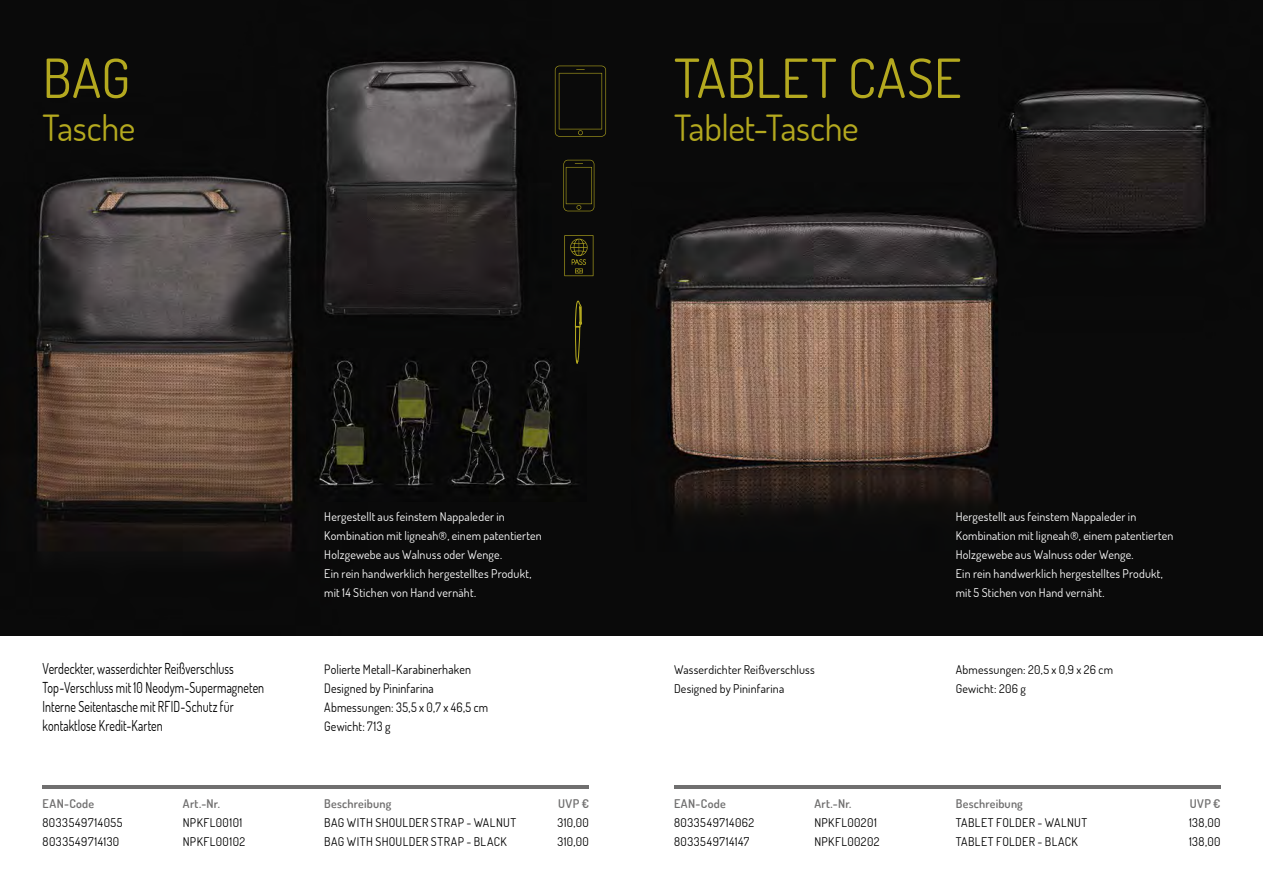
<style>
.page{position:relative;width:1263px;height:893px;background:#fff}
.page>*{position:absolute;margin:0;border:0;box-sizing:border-box;transform-origin:0 0}
.t1{font:54px "Dosis";letter-spacing:.01em;color:#b4a91f}
.t2{font:36px "Dosis";letter-spacing:-.01em;color:#b4a91f}
.t3{font:15.15px/19.2px "Dosis";letter-spacing:.005em;color:#000;scale:.8 1}
.t4{font:12.9px/19.2px "Dosis";letter-spacing:.01em;color:#000;scale:.92 1}
.t5{font:12px/19.2px "Dosis";letter-spacing:.015em;color:#fff}
.t6{font:12px/19.2px "Dosis";letter-spacing:.035em;color:#000}
.t7{font:600 12px "Dosis";letter-spacing:.015em;color:#706f6f}
.t8{font:12px/19.2px "Dosis";letter-spacing:.015em;color:#000}
</style>
<div class="page">
<img style="left:0;top:0;width:1263px;height:636px">
<hr style="left:43px;top:786px;width:546px;height:3px;background:#706f6f">
<hr style="left:674px;top:786px;width:546px;height:3px;background:#706f6f">
<img style="left:306px;top:349px;width:281px;height:153px">
<svg style="left:555px;top:66px;width:51px;height:298px;background:#13120b"></svg>
<h1 class="t1" style="left:43px;top:43px;width:89px">BAG</h1>
<h2 class="t2" style="left:43px;top:104px;width:94px">Tasche</h2>
<h1 class="t1" style="left:674px;top:43px;width:289px">TABLET CASE</h1>
<h2 class="t2" style="left:674px;top:104px;width:186px">Tablet-Tasche</h2>
<p class="t5" style="left:324px;top:507px;width:219px">Hergestellt aus feinstem Nappaleder in Kombination mit ligneah®, einem patentierten Holzgewebe aus Walnuss oder Wenge.<br>Ein rein handwerklich hergestelltes Produkt, mit 14 Stichen von Hand vernäht.</p>
<p class="t3" style="left:43px;top:658px;width:279px">Verdeckter, wasserdichter Reißverschluss Top-Verschluss mit 10 Neodym-Supermagneten Interne Seitentasche mit RFID-Schutz für kontaktlose Kredit-Karten</p>
<p class="t4" style="left:324px;top:659px;width:180px">Polierte Metall-Karabinerhaken<br>Designed by Pininfarina<br>Abmessungen: 35,5 x 0,7 x 46,5 cm<br>Gewicht: 713 g</p>
<p class="t7" style="left:43px;top:796px;width:53px">EAN-Code</p>
<p class="t7" style="left:183px;top:796px;width:39px">Art.-Nr.</p>
<p class="t7" style="left:324px;top:796px;width:69px">Beschreibung</p>
<p class="t7" style="left:558px;top:796px;width:32px">UVP €</p>
<p class="t6" style="left:43px;top:813px;width:82px">8033549714055</p>
<p class="t6" style="left:183px;top:813px;width:61px">NPKFL00101</p>
<p class="t6" style="left:324px;top:813px;width:193px">BAG WITH SHOULDER STRAP - WALNUT</p>
<p class="t6" style="left:557px;top:813px;width:33px">310,00</p>
<p class="t6" style="left:43px;top:832px;width:78px">8033549714130</p>
<p class="t6" style="left:183px;top:832px;width:64px">NPKFL00102</p>
<p class="t6" style="left:324px;top:832px;width:184px">BAG WITH SHOULDER STRAP - BLACK</p>
<p class="t6" style="left:557px;top:832px;width:33px">310,00</p>
<p class="t5" style="left:956px;top:507px;width:219px">Hergestellt aus feinstem Nappaleder in Kombination mit ligneah®, einem patentierten Holzgewebe aus Walnuss oder Wenge.<br>Ein rein handwerklich hergestelltes Produkt, mit 5 Stichen von Hand vernäht.</p>
<p class="t8" style="left:674px;top:660px;width:142px">Wasserdichter Reißverschluss<br>Designed by Pininfarina</p>
<p class="t6" style="left:956px;top:660px;width:159px">Abmessungen: 20,5 x 0,9 x 26 cm<br>Gewicht: 206 g</p>
<p class="t7" style="left:674px;top:796px;width:53px">EAN-Code</p>
<p class="t7" style="left:814px;top:796px;width:39px">Art.-Nr.</p>
<p class="t7" style="left:956px;top:796px;width:69px">Beschreibung</p>
<p class="t7" style="left:1190px;top:796px;width:32px">UVP €</p>
<p class="t6" style="left:674px;top:813px;width:82px">8033549714062</p>
<p class="t6" style="left:814px;top:813px;width:64px">NPKFL00201</p>
<p class="t6" style="left:956px;top:813px;width:133px">TABLET FOLDER - WALNUT</p>
<p class="t6" style="left:1189px;top:813px;width:33px">138,00</p>
<p class="t6" style="left:674px;top:832px;width:77px">8033549714147</p>
<p class="t6" style="left:814px;top:832px;width:67px">NPKFL00202</p>
<p class="t6" style="left:956px;top:832px;width:124px">TABLET FOLDER - BLACK</p>
<p class="t6" style="left:1189px;top:832px;width:33px">138,00</p>
</div>
